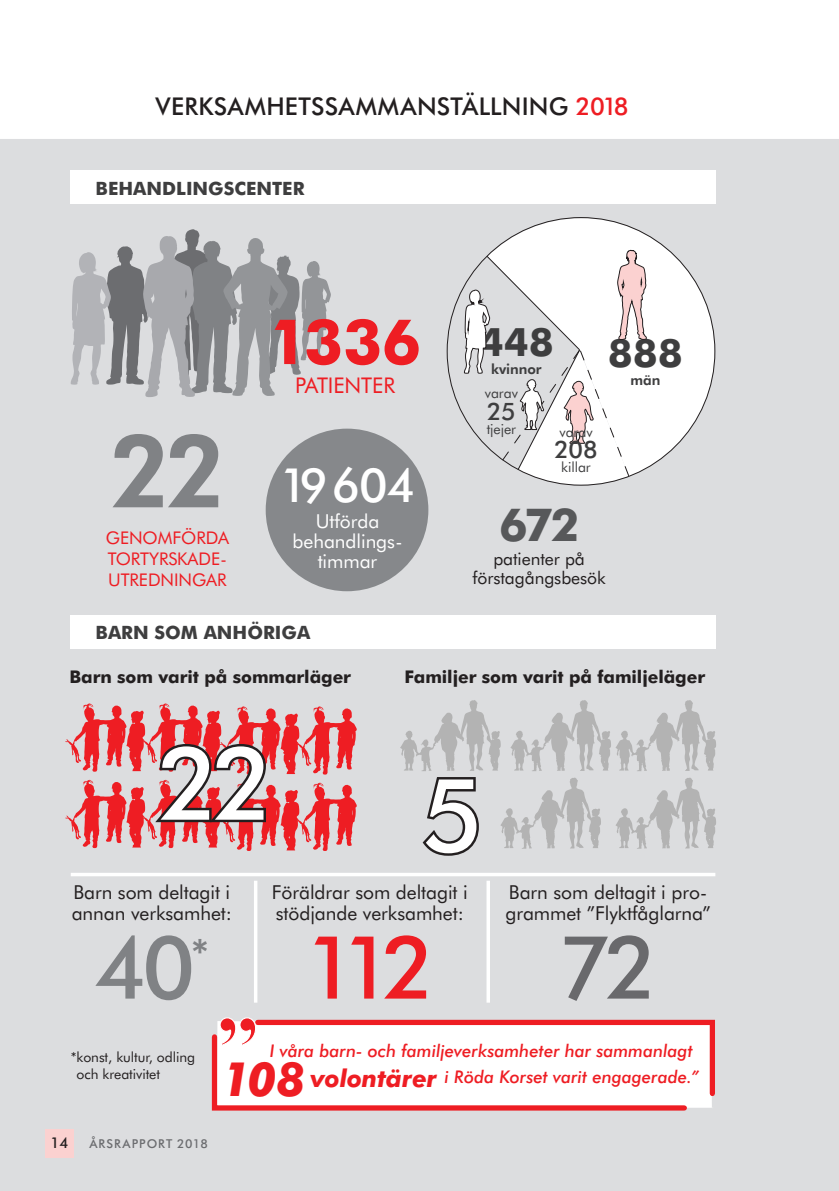
<style>
.page{position:relative;width:839px;height:1191px;background:#fff}
.page>*{position:absolute;margin:0;border:0;box-sizing:border-box;transform-origin:0 0}
.t1{font:500 101.5px "Futura BT";color:#fff}
.t2{font:800 101.5px "Futura BT";color:#808285}
.t3{font:500 87.5px "Futura BT";color:#808285}
.t4{font:500 87.5px "Futura BT";color:#ee1d23}
.t5{font:500 87.5px "Futura BT";color:#69696c}
.t6{font:700 62.48px "Futura BT";color:#ee1d23}
.t7{font:500 47.25px "Futura BT";letter-spacing:-.025em;color:#fff}
.t8{font:700 45.5px "Futura BT";color:#57585a}
.t9{font:700 39.2px "Futura BT";letter-spacing:.015em;color:#3e3e3f}
.t10{font:500 24.5px "Futura BT";letter-spacing:.01em;color:#231f20}
.t11{font:500 24.15px "Futura BT";color:#3e3e3f}
.t12{font:21.7px "Futura BT";letter-spacing:-.005em;color:#ee1d23}
.t13{font:19.25px/21px "Futura BT";letter-spacing:-.005em;color:#231f20}
.t14{font:19.25px/19.8px "Futura BT";letter-spacing:-.005em;color:#fff;text-align:center}
.t15{font:700 18.38px "Futura BT";color:#3e3e3f}
.t16{font:italic 500 17.5px "Futura BT";color:#ee1d23}
.t17{font:700 17.5px "Futura BT";letter-spacing:-.005em;color:#231f20}
.t18{font:17.5px/21px "Futura BT";letter-spacing:-.005em;color:#ee1d23;text-align:justify}
.t19{font:17.5px/19.2px "Futura BT";letter-spacing:-.005em;color:#231f20;text-align:center}
.t20{font:500 14.88px "Futura BT";color:#231f20}
.t21{font:14px/16.8px "Futura BT";letter-spacing:-.005em;color:#231f20}
.t22{font:14px "Futura BT";letter-spacing:-.005em;color:#3e3e3f}
.t23{font:800 14px "Futura BT";letter-spacing:-.005em;color:#3e3e3f}
.t24{font:500 12.25px "Futura BT";letter-spacing:.075em;color:#6c6d70}
.s1{color:#ee1d23}
.s2{font-weight:700;font-size:47.25px}
.s3{font-weight:700;font-size:24.5px}
</style>
<div class="page">
<div style="left:0;top:129px;width:838px;height:1062px;background:#dcdddf"></div>
<div style="left:265px;top:428px;width:163px;height:163px;background:#86888b;border-radius:50%"></div>
<div style="left:70px;top:169px;width:647px;height:37px;background:#fff"></div>
<div style="left:70px;top:613px;width:647px;height:37px;background:#fff"></div>
<svg style="left:400px;top:700px;width:316px;height:156px"></svg>
<svg style="left:65px;top:703px;width:292px;height:148px"></svg>
<hr style="left:254px;top:880px;width:3px;height:122px;background:#fff">
<svg style="left:486px;top:881px;width:4px;height:121px"></svg>
<svg style="left:487px;top:205px;width:230px;height:264px;fill:#fff"></svg>
<svg style="left:211px;top:1019px;width:504px;height:92px;background:#fce2e2"></svg>
<svg style="left:219px;top:1017px;width:38px;height:29px"></svg>
<hr style="left:71px;top:873px;width:644px;height:3px;background:#fff">
<svg style="left:71px;top:229px;width:260px;height:168px"></svg>
<svg style="left:446px;top:244px;width:200px;height:242px"></svg>
<div style="left:0;top:129px;width:838px;height:10px;background:#fff"></div>
<div style="left:45px;top:1128px;width:29px;height:29px;background:#fbd1d0"></div>
<p class="t10" style="left:155px;top:92px;width:474px">VERKSAMHETSSAMMANSTÄLLNING <span class="s1">2018</span></p>
<p class="t15" style="left:95px;top:177px;width:210px">BEHANDLINGSCENTER</p>
<p class="t2" style="left:108px;top:409px;width:119px">22</p>
<p class="t18" style="left:106px;top:527px;width:124px">GENOMFÖRDA TORTYRSKADE-UTREDNINGAR</p>
<p class="t6" style="left:269px;top:304px;width:153px">1336</p>
<p class="t12" style="left:295px;top:372px;width:101px">PATIENTER</p>
<p class="t7" style="left:279px;top:456px;width:137px">19604</p>
<p class="t14" style="left:292px;top:511px;width:111px">Utförda behandlings&shy;timmar</p>
<p class="t15" style="left:95px;top:621px;width:216px">BARN SOM ANHÖRIGA</p>
<p class="t9" style="left:479px;top:318px;width:76px">448</p>
<p class="t23" style="left:491px;top:360px;width:52px">kvinnor</p>
<p class="t22" style="left:484px;top:385px;width:35px">varav</p>
<p class="t11" style="left:487px;top:396px;width:30px">25</p>
<p class="t22" style="left:486px;top:420px;width:31px">tjejer</p>
<p class="t22" style="left:559px;top:423px;width:35px">varav</p>
<p class="t11" style="left:554px;top:435px;width:45px">208</p>
<p class="t22" style="left:561px;top:459px;width:31px">killar</p>
<p class="t9" style="left:608px;top:329px;width:76px">888</p>
<p class="t23" style="left:630px;top:371px;width:31px">män</p>
<p class="t8" style="left:499px;top:497px;width:82px">672</p>
<p class="t19" style="left:472px;top:549px;width:135px">patienter på förstagångsbesök</p>
<p class="t17" style="left:69px;top:666px;width:283px">Barn som varit på sommarläger</p>
<p class="t1" style="left:158px;top:722px;width:117px">22</p>
<p class="t17" style="left:404px;top:666px;width:302px">Familjer som varit på familjeläger</p>
<p class="t1" style="left:422px;top:753px;width:63px">5</p>
<p class="t13" style="left:72px;top:881px;width:162px">Barn som deltagit i annan verksamhet:</p>
<p class="t3" style="left:94px;top:914px;width:117px">40<sup>*</sup></p>
<p class="t13" style="left:272px;top:881px;width:197px">Föräldrar som deltagit i stödjande verksamhet:</p>
<p class="t4" style="left:304px;top:914px;width:132px">112</p>
<p class="t13" style="left:505px;top:881px;width:207px">Barn som deltagit i pro&shy;grammet ”Flyktfåglarna”</p>
<p class="t5" style="left:558px;top:914px;width:101px">72</p>
<p class="t21" style="left:76px;top:1048px;width:120px;text-indent:-6px">*konst, kultur, odling och kreativitet</p>
<p class="t20" style="left:51px;top:1133px;width:19px">14</p>
<p class="t24" style="left:89px;top:1136px;width:120px">ÅRSRAPPORT 2018</p>
<p class="t16" style="left:270px;top:1040px;width:424px">I våra barn- och familjeverksamheter har sammanlagt</p>
<p class="t16" style="left:222px;top:1066px;width:478px"><span class="s2">108</span> <span class="s3">volontärer</span> i Röda Korset varit engagerade.”</p>
</div>
